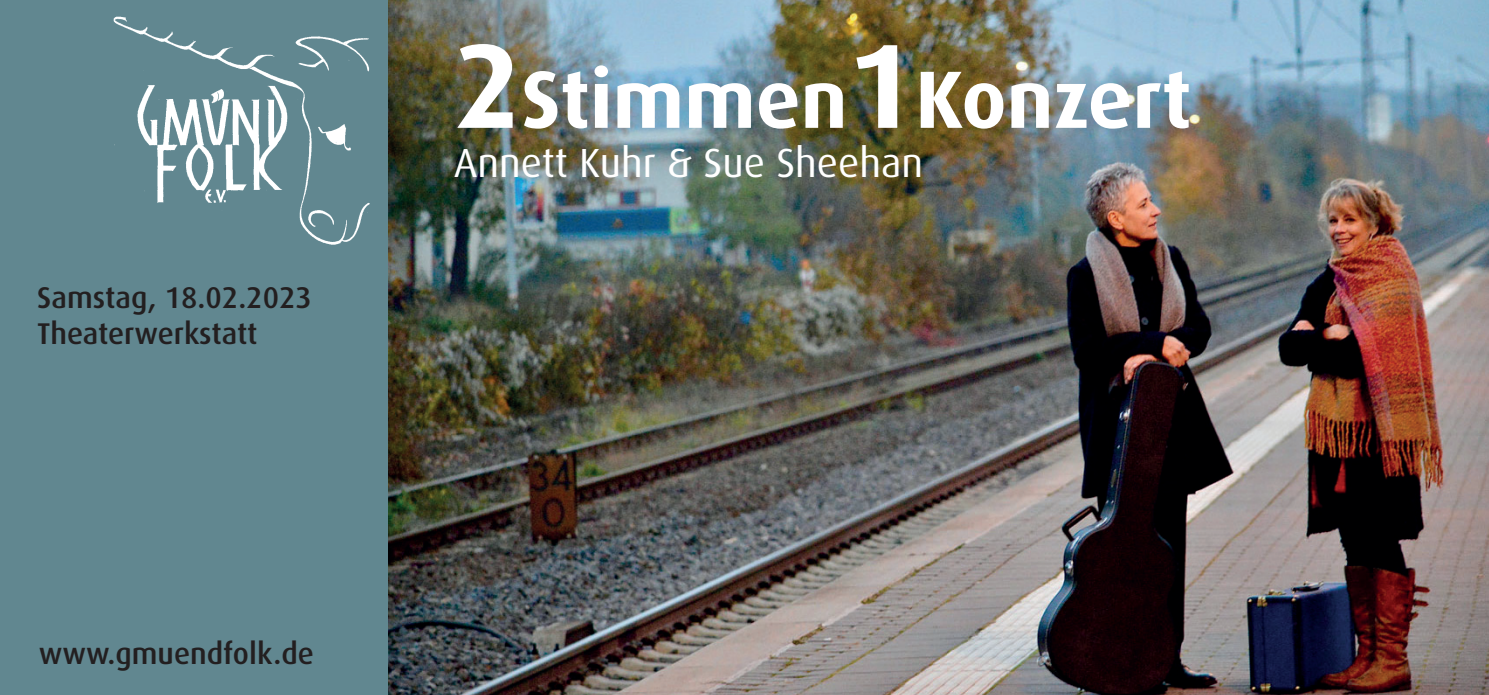
<style>
.page{position:relative;width:1489px;height:695px;background:#fff}
.page>*{position:absolute;margin:0;border:0;box-sizing:border-box;transform-origin:0 0}
.t1{font:700 81.25px "Dax";color:#fff}
.t2{font:40.75px "Dax";color:#fff}
.t3{font:500 30px/36px "Dax";color:#231f20}
.s1{font-size:120px}
</style>
<div class="page">
<div style="left:0;top:0;width:390px;height:694px;background:#618790"></div>
<img style="left:388px;top:0;width:1100px;height:694px">
<img style="left:113px;top:16px;width:257px;height:229px">
<p class="t3" style="left:37px;top:280px;width:276px">Samstag, 18.02.2023<br>Theaterwerkstatt</p>
<p class="t3" style="left:39px;top:636px;width:276px">www.gmuendfolk.de</p>
<h1 class="t1" style="left:454px;top:53px;width:739px"><span class="s1">2</span>Stimmen<span class="s1">1</span>Konzert</h1>
<h2 class="t2" style="left:454px;top:139px;width:471px">Annett Kuhr &amp; Sue Sheehan</h2>
</div>
